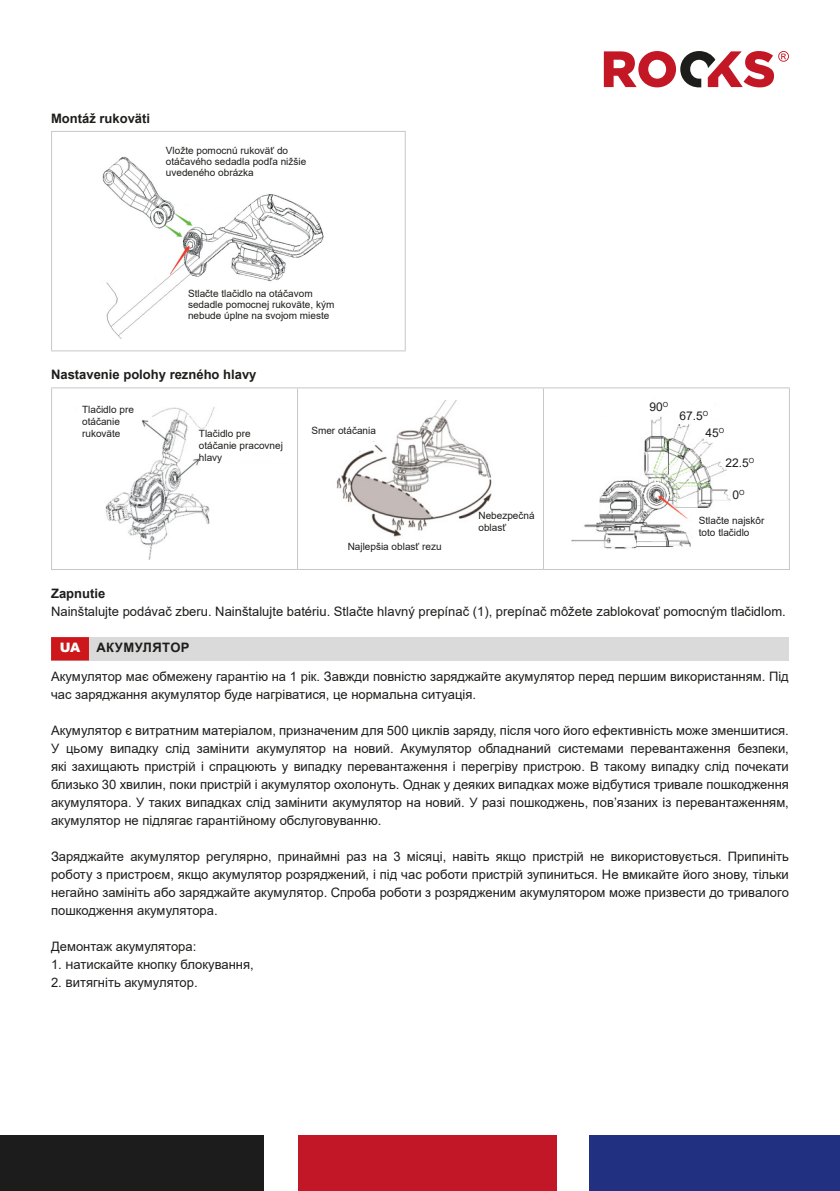
<style>
.page{position:relative;width:840px;height:1191px;background:#fff}
.page>*{position:absolute;margin:0;border:0;box-sizing:border-box;transform-origin:0 0}
.text_normal{font:13px/18px "Arial";color:#1d1d1b;text-align:justify}
.text_normal_bold{font:700 13px "Arial";color:#1d1d1b}
.tekst_bold{font:700 13px "Arial";letter-spacing:.035em;color:#1d1d1b}
.text_normal-2{font:12px "Arial";color:#1d1d1b}
.text_normal-3{font:10px/12px "Arial";color:#1d1d1b}
.s1{font-weight:900;color:#fff}
</style>
<div class="page">
<svg style="left:603px;top:51px;width:185px;height:36px"></svg>
<div style="left:0;top:1135px;width:264px;height:56px;background:#1c1c1c"></div>
<div style="left:298px;top:1135px;width:258px;height:56px;background:#c21726"></div>
<div style="left:588px;top:1135px;width:251px;height:56px;background:#213080"></div>
<div style="left:51px;top:637px;width:737px;height:23px;background:#dadada"></div>
<div style="left:51px;top:637px;width:38px;height:23px;background:#cd171a"></div>
<hr style="left:51px;top:131px;width:354px;height:1px;background:#c7c7c6">
<hr style="left:51px;top:132px;width:1px;height:218px;background:#c7c7c6">
<hr style="left:404px;top:132px;width:1px;height:218px;background:#c7c7c6">
<hr style="left:51px;top:350px;width:354px;height:1px;background:#c7c7c6">
<img style="left:102px;top:156px;width:221px;height:182px">
<hr style="left:51px;top:387px;width:246px;height:1px;background:#c7c7c6">
<hr style="left:51px;top:388px;width:1px;height:181px;background:#c7c7c6">
<hr style="left:297px;top:387px;width:246px;height:1px;background:#c7c7c6">
<hr style="left:297px;top:388px;width:1px;height:181px;background:#c7c7c6">
<hr style="left:543px;top:387px;width:246px;height:1px;background:#c7c7c6">
<hr style="left:542px;top:388px;width:1px;height:181px;background:#c7c7c6">
<hr style="left:788px;top:388px;width:1px;height:181px;background:#c7c7c6">
<hr style="left:51px;top:569px;width:246px;height:1px;background:#c7c7c6">
<hr style="left:297px;top:569px;width:246px;height:1px;background:#c7c7c6">
<hr style="left:543px;top:569px;width:246px;height:1px;background:#c7c7c6">
<img style="left:105px;top:407px;width:110px;height:152px">
<img style="left:336px;top:400px;width:156px;height:137px">
<img style="left:571px;top:416px;width:160px;height:133px">
<p class="text_normal_bold" style="left:51px;top:109px;width:100px">Montáž rukoväti</p>
<p class="text_normal-3" style="left:166px;top:145px;width:142px;line-height:11px">Vložte pomocnú rukoväť do otáčavého sedadla podľa nižšie uvedeného obrázka</p>
<p class="text_normal-3" style="left:188px;top:288px;width:148px;line-height:11px">Stlačte tlačidlo na otáčavom sedadle pomocnej rukoväte, kým nebude úplne na svojom mieste</p>
<p class="text_normal_bold" style="left:51px;top:366px;width:207px">Nastavenie polohy rezného hlavy</p>
<p class="text_normal-3" style="left:82px;top:403px;width:53px">Tlačidlo pre otáčanie rukoväte</p>
<p class="text_normal-3" style="left:199px;top:427px;width:85px">Tlačidlo pre otáčanie pracovnej hlavy</p>
<p class="text_normal-3" style="left:311px;top:425px;width:66px">Smer otáčania</p>
<p class="text_normal-3" style="left:347px;top:540px;width:95px">Najlepšia oblasť rezu</p>
<p class="text_normal-2" style="left:649px;top:399px;width:20px">90<sup>O</sup></p>
<p class="text_normal-2" style="left:679px;top:407px;width:30px">67.5<sup>O</sup></p>
<p class="text_normal-2" style="left:705px;top:425px;width:20px">45<sup>O</sup></p>
<p class="text_normal-2" style="left:725px;top:454px;width:30px">22.5<sup>O</sup></p>
<p class="text_normal-2" style="left:732px;top:486px;width:14px">0<sup>O</sup></p>
<p class="text_normal-3" style="left:478px;top:509px;width:58px">Nebezpečná oblasť</p>
<p class="text_normal-3" style="left:698px;top:514px;width:67px">Stlačte najskôr toto tlačidlo</p>
<p class="text_normal_bold" style="left:51px;top:584px;width:56px">Zapnutie</p>
<p class="text_normal" style="left:51px;top:602px;width:735px">Nainštalujte podávač zberu. Nainštalujte batériu. Stlačte hlavný prepínač (1), prepínač môžete zablokovať pomocným tlačidlom.</p>
<p class="tekst_bold" style="left:60px;top:638px;width:131px"><span class="s1">UA</span> АКУМУЛЯТОР</p>
<p class="text_normal" style="left:51px;top:667px;width:739px">Акумулятор має обмежену гарантію на 1 рік. Завжди повністю заряджайте акумулятор перед першим використанням. Під час заряджання акумулятор буде нагріватися, це нормальна ситуація.</p>
<p class="text_normal" style="left:51px;top:721px;width:739px">Акумулятор є витратним матеріалом, призначеним для 500 циклів заряду, після чого його ефективність може зменшитися.<br>У цьому випадку слід замінити акумулятор на новий. Акумулятор обладнаний системами перевантаження безпеки, які захищають пристрій і спрацюють у випадку перевантаження і перегріву пристрою. В такому випадку слід почекати близько 30 хвилин, поки пристрій і акумулятор охолонуть. Однак у деяких випадках може відбутися тривале пошкодження акумулятора. У таких випадках слід замінити акумулятор на новий. У разі пошкоджень, пов’язаних із перевантаженням, акумулятор не підлягає гарантійному обслуговуванню.</p>
<p class="text_normal" style="left:51px;top:847px;width:739px">Заряджайте акумулятор регулярно, принаймні раз на 3 місяці, навіть якщо пристрій не використовується. Припиніть роботу з пристроєм, якщо акумулятор розряджений, і під час роботи пристрій зупиниться. Не вмикайте його знову, тільки негайно замініть або заряджайте акумулятор. Спроба роботи з розрядженим акумулятором може призвести до тривалого пошкодження акумулятора.</p>
<p class="text_normal" style="left:51px;top:937px;width:147px">Демонтаж акумулятора:</p>
<p class="text_normal" style="left:51px;top:955px;width:204px">1. Натискайте кнопку блокування,</p>
<p class="text_normal" style="left:51px;top:973px;width:148px">2. Витягніть акумулятор.</p>
</div>
